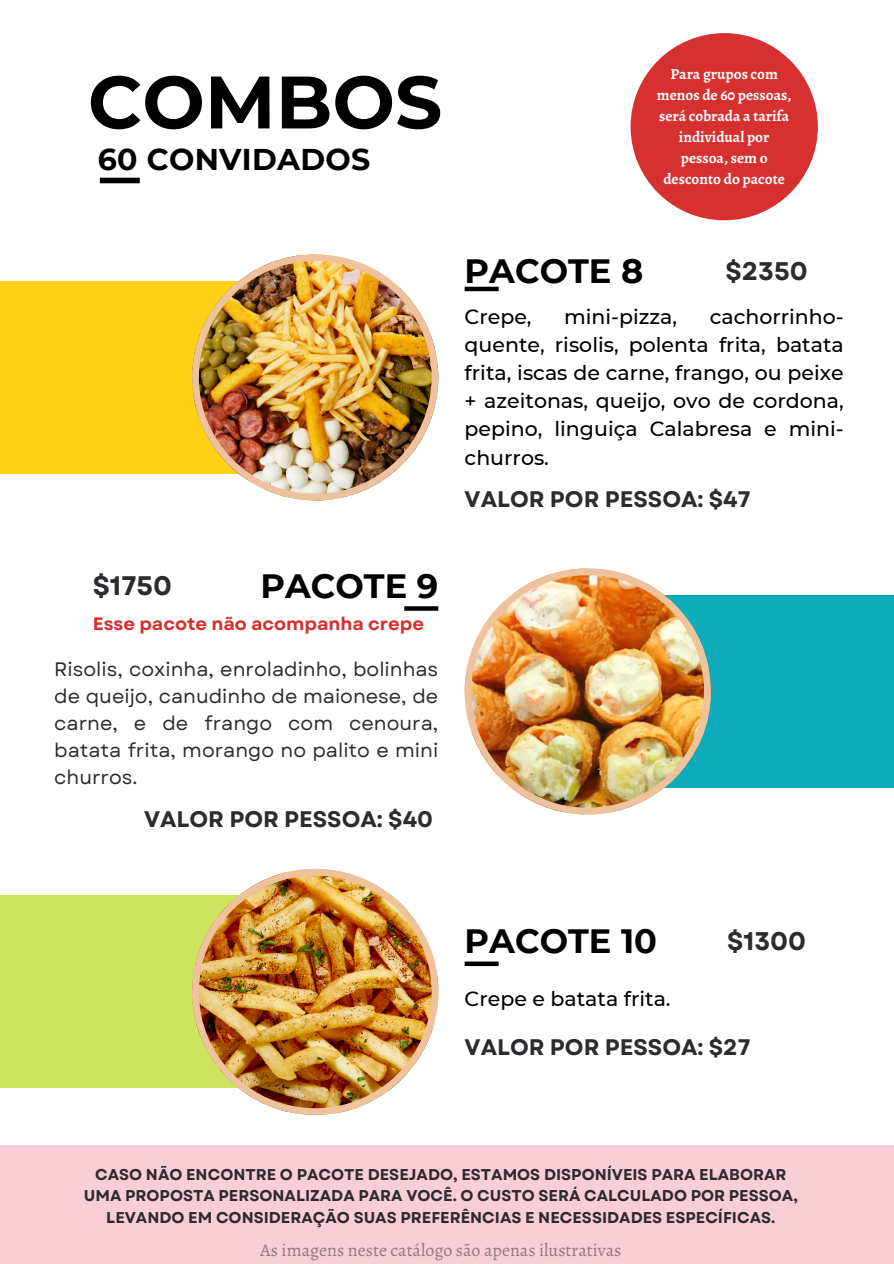
<style>
.page{position:relative;width:894px;height:1264px;background:#fff}
.page>*{position:absolute;margin:0;border:0;box-sizing:border-box;transform-origin:0 0}
.t1{font:700 74.1px "Montserrat";color:#000}
.t2{font:700 33.6px "Montserrat";color:#000}
.t3{font:700 30px "Montserrat";letter-spacing:.01em;color:#000}
.t4{font:700 26.85px "Garet";color:#2e2b30}
.t5{font:700 25.5px "Garet";color:#2e2b30}
.t6{font:700 22.5px "Garet";color:#2e2b30}
.t7{font:500 20.55px/28.2px "Montserrat";color:#000;text-align:justify}
.t8{font:19.5px/27px "Garet";color:#2e2b30;text-align:justify}
.t9{font:18px "Alegreya";color:#2c292f}
.t10{font:700 18px "Garet";color:#d63030}
.t11{font:700 15.6px/21.5px "Garet";color:#2e2b30;text-align:center}
.t12{font:700 15.3px/21.1px "Alegreya";color:#fffcfc;text-align:center}
</style>
<div class="page">
<div style="left:0;top:281px;width:299px;height:192px;background:#ffd117"></div>
<div style="left:100px;top:178px;width:40px;height:5px;background:#000"></div>
<div style="left:630px;top:33px;width:187px;height:187px;background:#d63030;border-radius:50%"></div>
<img style="left:192px;top:254px;width:246px;height:246px">
<hr style="left:464px;top:287px;width:34px;height:4px;background:#000">
<div style="left:624px;top:595px;width:269px;height:192px;background:#10abbb"></div>
<img style="left:464px;top:568px;width:246px;height:246px">
<svg style="left:404px;top:606px;width:34px;height:4px"></svg>
<div style="left:0;top:895px;width:350px;height:193px;background:#cde45e"></div>
<img style="left:192px;top:868px;width:246px;height:246px">
<div style="left:464px;top:961px;width:34px;height:5px;background:#000"></div>
<div style="left:0;top:1145px;width:893px;height:118px;background:#faced7"></div>
<p class="t1" style="left:88px;top:57px;width:356px">COMBOS</p>
<p class="t3" style="left:98px;top:141px;width:274px">60 CONVIDADOS</p>
<h1 class="t12" style="left:656px;top:63px;width:136px">Para grupos com menos de 60 pessoas, será cobrada a tarifa individual por pessoa, sem o desconto do pacote</h1>
<p class="t4" style="left:93px;top:566px;width:81px">$1750</p>
<h2 class="t2" style="left:260px;top:566px;width:179px">PACOTE 9</h2>
<p class="t10" style="left:93px;top:611px;width:333px">Esse pacote não acompanha crepe</p>
<p class="t8" style="left:54px;top:656px;width:385px">Risolis, coxinha, enroladinho, bolinhas de queijo, canudinho de maionese, de carne, e de frango com cenoura, batata frita, morango no palito e mini churros.</p>
<h5 class="t6" style="left:144px;top:803px;width:290px">VALOR POR PESSOA: $40</h5>
<h2 class="t2" style="left:464px;top:251px;width:180px">PACOTE 8</h2>
<h4 class="t7" style="left:464px;top:302px;width:68px">Crepe,</h4>
<h4 class="t7" style="left:564px;top:302px;width:114px">mini-pizza,</h4>
<h5 class="t5" style="left:725px;top:253px;width:84px">$2350</h5>
<h4 class="t7" style="left:464px;top:302px;width:380px;text-indent:245px">cachorrinho&shy;quente, risolis, polenta frita, batata frita, iscas de carne, frango, ou peixe + azeitonas, queijo, ovo de cordona, pepino, linguiça Calabresa e mini&shy;churros.</h4>
<h6 class="t6" style="left:464px;top:483px;width:287px">VALOR POR PESSOA: $47</h6>
<h5 class="t5" style="left:727px;top:922px;width:80px">$1300</h5>
<h2 class="t2" style="left:464px;top:920px;width:194px">PACOTE 10</h2>
<h4 class="t7" style="left:464px;top:984px;width:207px">Crepe e batata frita.</h4>
<h6 class="t6" style="left:464px;top:1031px;width:287px">VALOR POR PESSOA: $27</h6>
<p class="t11" style="left:84px;top:1163px;width:715px">CASO NÃO ENCONTRE O PACOTE DESEJADO, ESTAMOS DISPONÍVEIS PARA ELABORAR<br>UMA PROPOSTA PERSONALIZADA PARA VOCÊ. O CUSTO SERÁ CALCULADO POR PESSOA,<br>LEVANDO EM CONSIDERAÇÃO SUAS PREFERÊNCIAS E NECESSIDADES ESPECÍFICAS.</p>
<p class="t9" style="left:260px;top:1237px;width:362px">As imagens neste catálogo são apenas ilustrativas</p>
</div>
